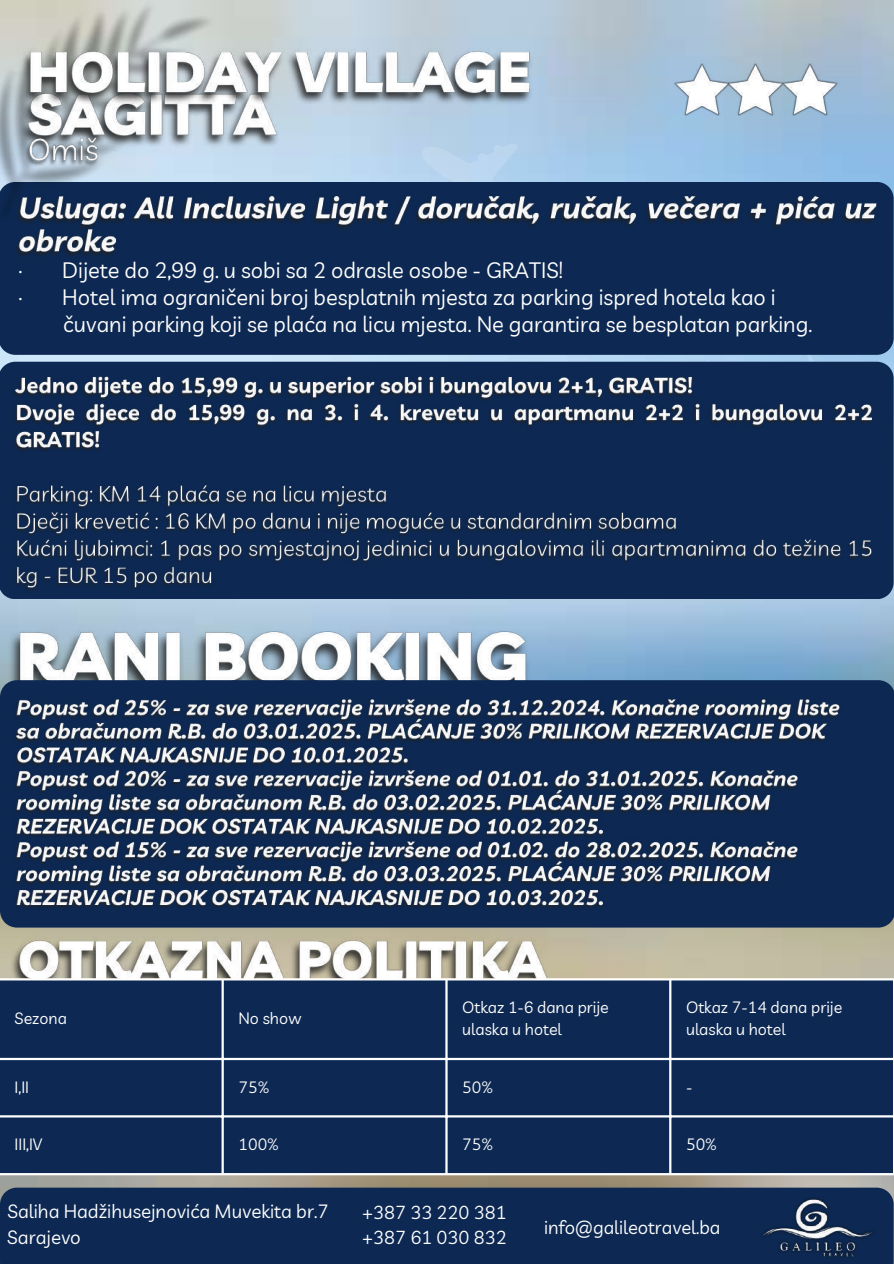
<style>
.page{position:relative;width:894px;height:1264px;background:#fff}
.page>*{position:absolute;margin:0;border:0;box-sizing:border-box;transform-origin:0 0}
.t1{font:21.75px "Livvic";color:#fff}
.t2{font:18.75px/25.5px "Livvic";color:#fff}
.t3{font:18.3px/25.5px "Livvic";color:#fff}
.t4{font:16.05px/21.3px "Livvic";color:#fff}
</style>
<div class="page">
<img style="left:0;top:0;width:893px;height:1187px">
<div style="left:0;top:1187px;width:893px;height:76px;background:#0d2953"></div>
<img style="left:755px;top:1194px;width:124px;height:65px">
<svg style="left:419px;top:126px;width:125px;height:56px;background:#b4d1eb"></svg>
<svg style="left:534px;top:151px;width:359px;height:211px;background:#9bc5e9"></svg>
<div style="left:0;top:362px;width:893px;height:237px;background:#0d2953"></div>
<img style="left:3px;top:612px;width:531px;height:68px">
<img style="left:5px;top:927px;width:549px;height:51px">
<div style="left:0;top:680px;width:893px;height:247px;background:#0d2953"></div>
<div style="left:0;top:182px;width:893px;height:173px;background:#0d2953"></div>
<div style="left:1px;top:980px;width:891px;height:192px;background:#0d2953"></div>
<hr style="left:0;top:980px;width:1px;height:192px;background:#fff">
<hr style="left:221px;top:980px;width:3px;height:192px;background:#fff">
<hr style="left:445px;top:980px;width:2px;height:192px;background:#fff">
<hr style="left:669px;top:980px;width:2px;height:192px;background:#fff">
<hr style="left:892px;top:980px;width:1px;height:192px;background:#fff">
<hr style="left:0;top:978px;width:893px;height:2px;background:#fff">
<hr style="left:0;top:1057px;width:893px;height:3px;background:#fff">
<hr style="left:0;top:1115px;width:893px;height:2px;background:#fff">
<hr style="left:0;top:1172px;width:893px;height:3px;background:#fff">
<img style="left:8px;top:371px;width:868px;height:224px">
<img style="left:843px;top:1256px;width:50px;height:7px">
<img style="left:9px;top:693px;width:834px;height:219px">
<img style="left:10px;top:188px;width:871px;height:73px">
<img style="left:673px;top:64px;width:53px;height:51px">
<img style="left:726px;top:64px;width:54px;height:51px">
<img style="left:0;top:0;width:215px;height:224px">
<img style="left:14px;top:77px;width:271px;height:75px">
<img style="left:17px;top:36px;width:519px;height:73px">
<img style="left:21px;top:130px;width:81px;height:40px">
<img style="left:780px;top:64px;width:58px;height:51px">
<p class="t1" style="left:18px;top:256px;width:546px">· Dijete do 2,99 g. u sobi sa 2 odrasle osobe - GRATIS!</p>
<p class="t1" style="left:18px;top:283px;width:758px">· Hotel ima ograničeni broj besplatnih mjesta za parking ispred hotela kao i</p>
<p class="t1" style="left:63px;top:310px;width:750px">čuvani parking koji se plaća na licu mjesta. Ne garantira se besplatan parking.</p>
<p class="t4" style="left:15px;top:1007px;width:54px">Sezona</p>
<p class="t4" style="left:238px;top:1007px;width:65px">No show</p>
<p class="t4" style="left:462px;top:996px;width:148px">Otkaz 1-6 dana prije ulaska u hotel</p>
<p class="t4" style="left:685px;top:996px;width:158px">Otkaz 7-14 dana prije ulaska u hotel</p>
<p class="t4" style="left:15px;top:1076px;width:16px">I,II</p>
<p class="t4" style="left:238px;top:1076px;width:32px">75%</p>
<p class="t4" style="left:462px;top:1076px;width:32px">50%</p>
<p class="t4" style="left:685px;top:1076px;width:8px">-</p>
<p class="t4" style="left:15px;top:1133px;width:29px">III,IV</p>
<p class="t4" style="left:238px;top:1133px;width:42px">100%</p>
<p class="t4" style="left:462px;top:1133px;width:32px">75%</p>
<p class="t4" style="left:685px;top:1133px;width:32px">50%</p>
<p class="t2" style="left:7px;top:1198px;width:323px">Saliha Hadžihusejnovića Muvekita br.7<br>Sarajevo</p>
<p class="t3" style="left:362px;top:1198px;width:146px">+387 33 220 381 +387 61 030 832</p>
<p class="t3" style="left:544px;top:1213px;width:178px">info@galileotravel.ba</p>
</div>
